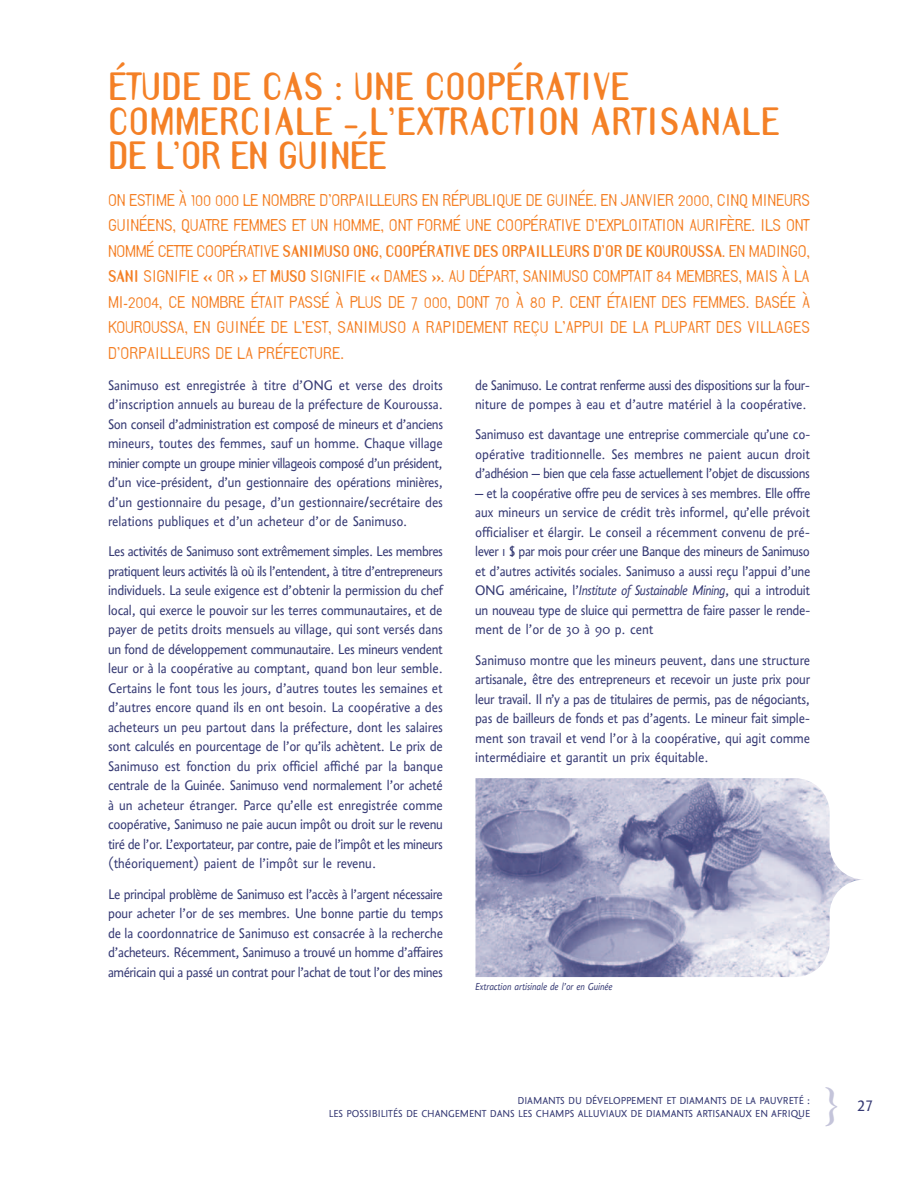
<style>
.page{position:relative;width:918px;height:1188px;background:#fff}
.page>*{position:absolute;margin:0;border:0;box-sizing:border-box;transform-origin:0 0}
.t1{font:700 34.5px/34.5px "Template Gothic";color:#f48026}
.t2{font:18px "Coeval Expert";color:#363a74}
.t3{font:16.5px/19.5px "Coeval";letter-spacing:-.02em;color:#363a74;text-align:justify}
.t4{font:15px/25.5px "Template Gothic";color:#f48026;text-align:justify}
.t5{font:12px/13.5px "Coeval Expert";color:#363a74;text-align:right}
.t6{font:italic 12px "Coeval";color:#363a74}
.s1{font-weight:700}
.s2{font-style:italic}
.s3{font-family:"Rotis Sans Serif";font-weight:300;font-size:39.45px;color:#c4c4da}
</style>
<div class="page">
<img style="left:475px;top:778px;width:386px;height:199px">
<h1 class="t1" style="left:108px;top:71px;width:673px">ÉTUDE DE CAS : UNE COOPÉRATIVE<br>COMMERCIALE – L’EXTRACTION ARTISANALE<br>DE L’OR EN GUINÉE</h1>
<p class="t4" style="left:108px;top:188px;width:704px">ON ESTIME À 100 000 LE NOMBRE D’ORPAILLEURS EN RÉPUBLIQUE DE GUINÉE. EN JANVIER 2000, CINQ MINEURS GUINÉENS, QUATRE FEMMES ET UN HOMME, ONT FORMÉ UNE COOPÉRATIVE D’EXPLOITATION AURIFÈRE. ILS ONT NOMMÉ CETTE COOPÉRATIVE <span class="s1">SANIMUSO ONG, COOPÉRATIVE DES ORPAILLEURS D’OR DE KOUROUSSA</span>. EN MADINGO, <span class="s1">SANI</span> SIGNIFIE « OR » ET <span class="s1">MUSO</span> SIGNIFIE « DAMES ». AU DÉPART, SANIMUSO COMPTAIT 84 MEMBRES, MAIS À LA MI-2004, CE NOMBRE ÉTAIT PASSÉ À PLUS DE 7 000, DONT 70 À 80 P. CENT ÉTAIENT DES FEMMES. BASÉE À KOUROUSSA, EN GUINÉE DE L’EST, SANIMUSO A RAPIDEMENT REÇU L’APPUI DE LA PLUPART DES VILLAGES D’ORPAILLEURS DE LA PRÉFECTURE.</p>
<p class="t3" style="left:108px;top:374px;width:337px">Sanimuso est enregistrée à titre d’ONG et verse des droits d’inscription annuels au bureau de la préfecture de Kouroussa.<br>Son conseil d’administration est composé de mineurs et d’anciens mineurs, toutes des femmes, sauf un homme. Chaque village minier compte un groupe minier villageois composé d’un président, d’un vice-président, d’un gestionnaire des opérations minières, d’un gestionnaire du pesage, d’un gestionnaire/secrétaire des relations publiques et d’un acheteur d’or de Sanimuso.</p>
<p class="t3" style="left:108px;top:541px;width:336px">Les activités de Sanimuso sont extrêmement simples. Les membres pratiquent leurs activités là où ils l’entendent, à titre d’entrepreneurs individuels. La seule exigence est d’obtenir la permission du chef local, qui exerce le pouvoir sur les terres communautaires, et de payer de petits droits mensuels au village, qui sont versés dans un fond de développement communautaire. Les mineurs vendent leur or à la coopérative au comptant, quand bon leur semble.<br>Certains le font tous les jours, d’autres toutes les semaines et d’autres encore quand ils en ont besoin. La coopérative a des acheteurs un peu partout dans la préfecture, dont les salaires sont calculés en pourcentage de l’or qu’ils achètent. Le prix de Sanimuso est fonction du prix officiel affiché par la banque centrale de la Guinée. Sanimuso vend normalement l’or acheté à un acheteur étranger. Parce qu’elle est enregistrée comme coopérative, Sanimuso ne paie aucun impôt ou droit sur le revenu tiré de l’or. L’exportateur, par contre, paie de l’impôt et les mineurs (théoriquement) paient de l’impôt sur le revenu.</p>
<p class="t3" style="left:108px;top:883px;width:337px">Le principal problème de Sanimuso est l’accès à l’argent nécessaire pour acheter l’or de ses membres. Une bonne partie du temps de la coordonnatrice de Sanimuso est consacrée à la recherche d’acheteurs. Récemment, Sanimuso a trouvé un homme d’affaires américain qui a passé un contrat pour l’achat de tout l’or des mines</p>
<p class="t3" style="left:475px;top:374px;width:336px">de Sanimuso. Le contrat renferme aussi des dispositions sur la four&shy;niture de pompes à eau et d’autre matériel à la coopérative.</p>
<p class="t3" style="left:475px;top:424px;width:337px">Sanimuso est davantage une entreprise commerciale qu’une co&shy;opérative traditionnelle. Ses membres ne paient aucun droit d’adhésion – bien que cela fasse actuellement l’objet de discussions</p>
<p class="t3" style="left:475px;top:483px;width:337px">– et la coopérative offre peu de services à ses membres. Elle offre aux mineurs un service de crédit très informel, qu’elle prévoit officialiser et élargir. Le conseil a récemment convenu de pré&shy;lever 1 $ par mois pour créer une Banque des mineurs de Sanimuso et d’autres activités sociales. Sanimuso a aussi reçu l’appui d’une ONG américaine, l’<span class="s2">Institute of Sustainable Mining</span>, qui a introduit un nouveau type de sluice qui permettra de faire passer le rende&shy;ment de l’or de 30 à 90 p. cent</p>
<p class="t3" style="left:475px;top:649px;width:336px">Sanimuso montre que les mineurs peuvent, dans une structure artisanale, être des entrepreneurs et recevoir un juste prix pour leur travail. Il n’y a pas de titulaires de permis, pas de négociants, pas de bailleurs de fonds et pas d’agents. Le mineur fait simple&shy;ment son travail et vend l’or à la coopérative, qui agit comme intermédiaire et garantit un prix équitable.</p>
<p class="t6" style="left:475px;top:979px;width:139px">Extraction artisinale de l’or en Guinée</p>
<p class="t5" style="left:329px;top:1093px;width:483px">DIAMANTS DU DÉVELOPPEMENT ET DIAMANTS DE LA PAUVRETÉ :<br>LES POSSIBILITÉS DE CHANGEMENT DANS LES CHAMPS ALLUVIAUX DE DIAMANTS ARTISANAUX EN AFRIQUE</p>
<p class="t2" style="left:822px;top:1094px;width:52px"><span class="s3">}</span> 27</p>
</div>
